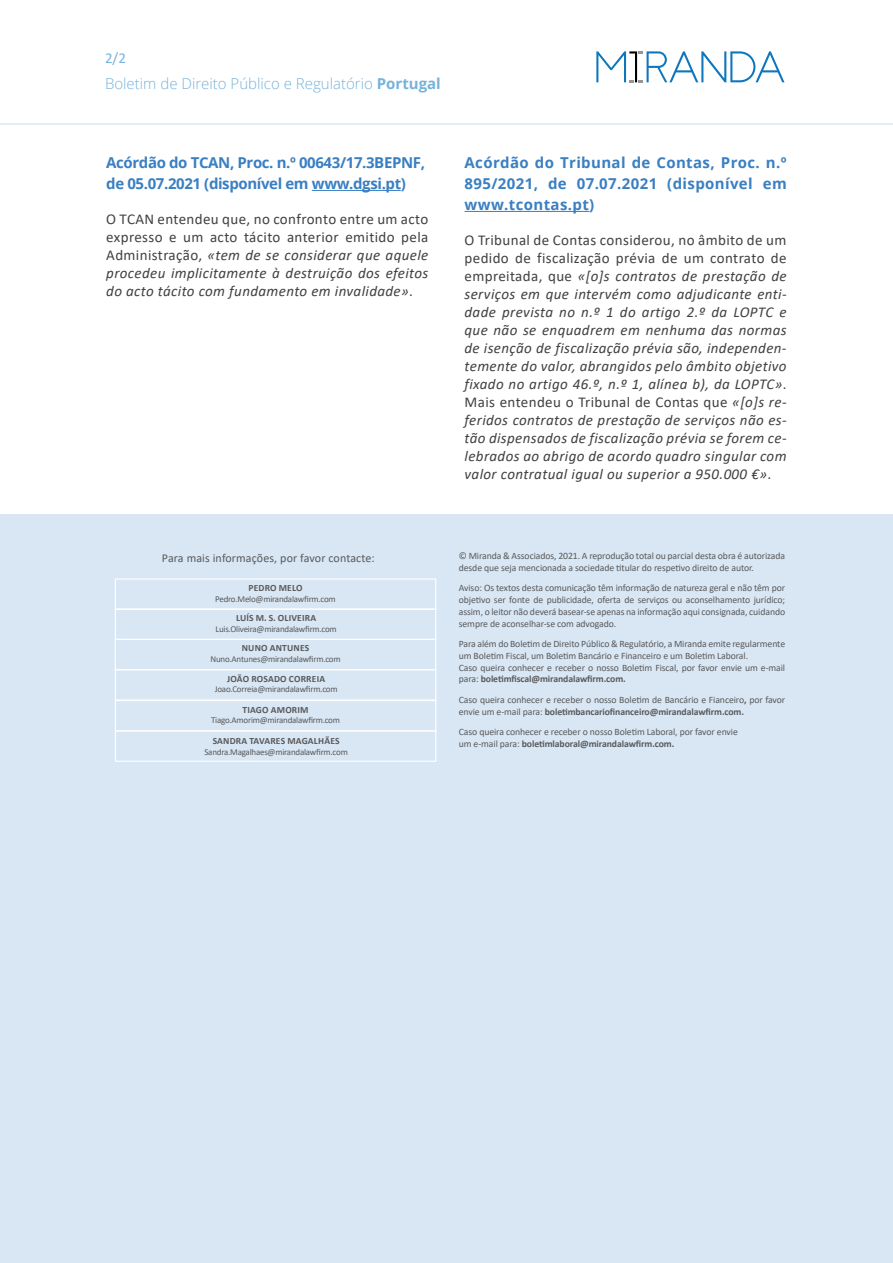
<style>
.page{position:relative;width:893px;height:1263px;background:#fff}
.page>*{position:absolute;margin:0;border:0;box-sizing:border-box;transform-origin:0 0}
.t1{font:italic 15px/18px "Calibri";letter-spacing:.025em;color:#414042;text-align:justify}
.t2{font:700 15px/21px "Open Sans";letter-spacing:-.025em;color:#397fc2}
.t3{font:300 15px "Open Sans";color:#75b3da}
.t4{font:15px "Calibri";color:#75b3da}
.t5{font:12px "Calibri";letter-spacing:.01em;color:#58595b}
.t6{font:9.75px/11.7px "Calibri";letter-spacing:-.01em;color:#58595b}
.t7{font:700 9.6px "Calibri";letter-spacing:.02em;color:#58595b}
.t8{font:9px "Calibri";letter-spacing:-.025em;color:#58595b}
.s1{font-weight:700}
.s2{font-style:normal}
</style>
<div class="page">
<svg style="left:596px;top:51px;width:188px;height:31px"></svg>
<hr style="left:0;top:123px;width:893px;height:2px;background:#d9e7f4">
<hr style="left:312px;top:190px;width:89px;height:1px;background:#397fc2">
<hr style="left:465px;top:211px;width:124px;height:1px;background:#397fc2">
<div style="left:0;top:514px;width:893px;height:749px;background:#d9e7f4"></div>
<div style="left:115px;top:608px;width:321px;height:32px;border:1px solid #fff"></div>
<div style="left:115px;top:669px;width:321px;height:31px;border:1px solid #fff"></div>
<div style="left:115px;top:700px;width:321px;height:31px;border:1px solid #fff"></div>
<div style="left:115px;top:578px;width:321px;height:32px;border:1px solid #fff"></div>
<div style="left:115px;top:730px;width:321px;height:32px;border:1px solid #fff"></div>
<h1 class="t4" style="left:105px;top:47px;width:23px">2/2</h1>
<h1 class="t3" style="left:105px;top:73px;width:337px">Boletim de Direito Público e Regulatório <span class="s1">Portugal</span></h1>
<h1 class="t2" style="left:106px;top:152px;width:320px">Acórdão do TCAN, Proc. n.º 00643/17.3BEPNF, de 05.07.2021 (disponível em www.dgsi.pt)</h1>
<p class="t1" style="left:106px;top:210px;width:324px"><span class="s2">O TCAN entendeu que, no confronto entre um acto expresso e um acto tácito anterior emitido pela Administração,</span> «tem de se considerar que aquele procedeu implicitamente à destruição dos efeitos do acto tácito com fundamento em invalidade»<span class="s2">.</span></p>
<h1 class="t2" style="left:465px;top:152px;width:324px;text-align:justify">Acórdão do Tribunal de Contas, Proc. n.º 895/2021, de 07.07.2021 (disponível em www.tcontas.pt)</h1>
<p class="t1" style="left:465px;top:231px;width:324px"><span class="s2">O Tribunal de Contas considerou, no âmbito de um pedido de fiscalização prévia de um contrato de empreitada, que</span> «[o]s contratos de prestação de serviços em que intervém como adjudicante enti&shy;dade prevista no n.º 1 do artigo 2.º da LOPTC e que não se enquadrem em nenhuma das normas de isenção de fiscalização prévia são, independen&shy;temente do valor, abrangidos pelo âmbito objetivo fixado no artigo 46.º, n.º 1, alínea b), da LOPTC»<span class="s2">.<br>Mais entendeu o Tribunal de Contas que</span> «[o]s re&shy;feridos contratos de prestação de serviços não es&shy;tão dispensados de fiscalização prévia se forem ce&shy;lebrados ao abrigo de acordo quadro singular com valor contratual igual ou superior a 950.000 €»<span class="s2">.</span></p>
<p class="t5" style="left:162px;top:550px;width:214px">Para mais informações, por favor contacte:</p>
<p class="t6" style="left:459px;top:550px;width:328px">© Miranda &amp; Associados, 2021. A reprodução total ou parcial desta obra é autorizada desde que seja mencionada a sociedade titular do respetivo direito de autor.</p>
<p class="t6" style="left:459px;top:582px;width:328px;text-align:justify">Aviso: Os textos desta comunicação têm informação de natureza geral e não têm por objetivo ser fonte de publicidade, oferta de serviços ou aconselhamento jurídico; assim, o leitor não deverá basear-se apenas na informação aqui consignada, cuidando sempre de aconselhar-se com advogado.</p>
<p class="t6" style="left:459px;top:638px;width:328px">Para além do Boletim de Direito Público &amp; Regulatório, a Miranda emite regularmente um Boletim Fiscal, um Boletim Bancário e Financeiro e um Boletim Laboral.<br>Caso queira conhecer e receber o nosso Boletim Fiscal, por favor envie um e-mail para: <span class="s1">boletimfiscal@mirandalawfirm.com.</span></p>
<p class="t6" style="left:459px;top:694px;width:328px">Caso queira conhecer e receber o nosso Boletim de Bancário e Fianceiro<span class="s1">,</span> por favor envie um e-mail para: <span class="s1">boletimbancariofinanceiro@mirandalawfirm.com.</span></p>
<p class="t6" style="left:459px;top:726px;width:281px">Caso queira conhecer e receber o nosso Boletim Laboral, por favor envie um e-mail para: <span class="s1">boletimlaboral@mirandalawfirm.com.</span></p>
<p class="t7" style="left:248px;top:581px;width:56px">Pedro Melo</p>
<p class="t8" style="left:215px;top:592px;width:122px">Pedro.Melo@mirandalawfirm.com</p>
<p class="t7" style="left:236px;top:611px;width:80px">luís M. S. Oliveira</p>
<p class="t8" style="left:215px;top:622px;width:123px">Luis.Oliveira@mirandalawfirm.com</p>
<p class="t7" style="left:242px;top:641px;width:69px">Nuno Antunes</p>
<p class="t8" style="left:210px;top:652px;width:132px">Nuno.Antunes@mirandalawfirm.com</p>
<p class="t7" style="left:227px;top:672px;width:98px">joão Rosado Correia</p>
<p class="t8" style="left:215px;top:683px;width:124px">Joao.Correia@mirandalawfirm.com</p>
<p class="t7" style="left:242px;top:703px;width:66px">tiago amorim</p>
<p class="t8" style="left:211px;top:714px;width:130px">Tiago.Amorim@mirandalawfirm.com</p>
<p class="t7" style="left:213px;top:734px;width:128px">san dra tavares Magalhães</p>
<p class="t8" style="left:204px;top:745px;width:145px">Sandra.Magalhaes@mirandalawfirm.com</p>
</div>
